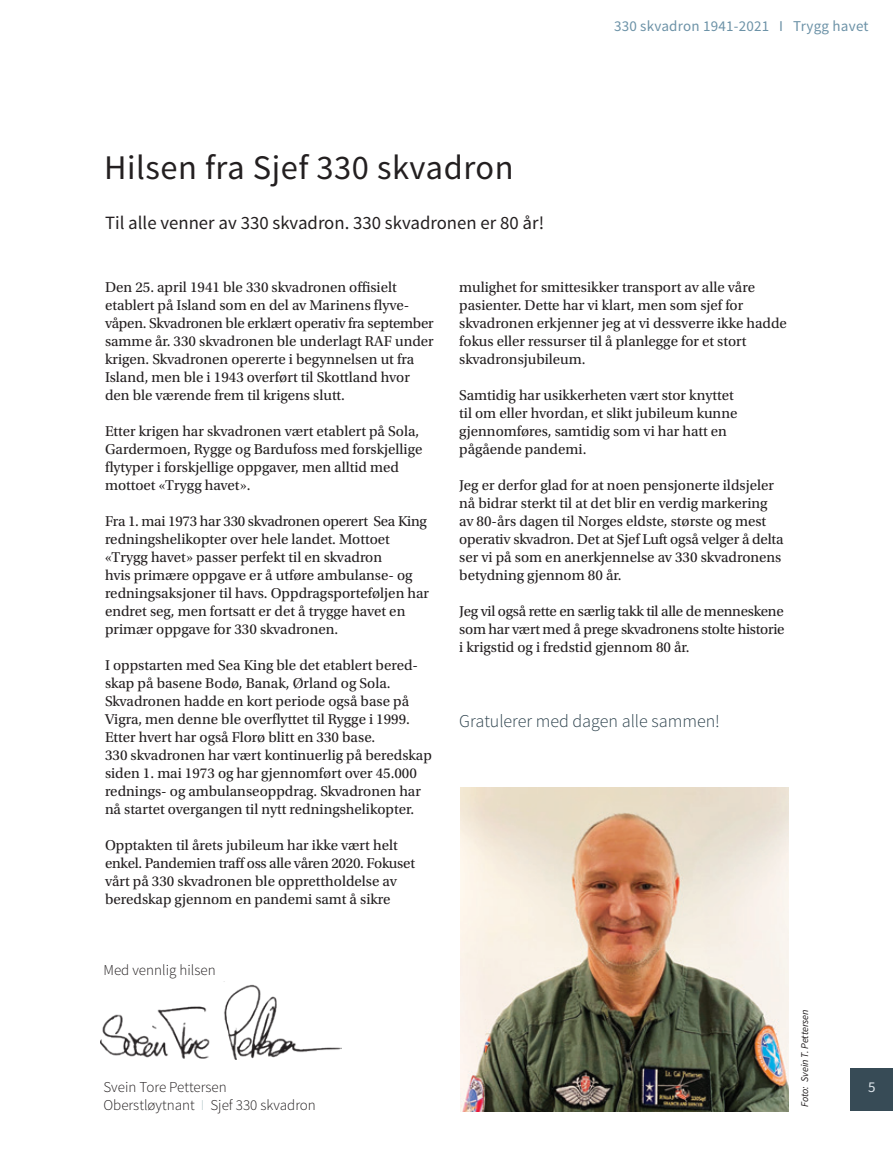
<style>
.page{position:relative;width:893px;height:1174px;background:#fff}
.page>*{position:absolute;margin:0;border:0;box-sizing:border-box;transform-origin:0 0}
.t1{font:34.5px "Source Sans Pro";letter-spacing:.015em;color:#231f20}
.t2{font:18.75px "Source Sans Pro";color:#231f20}
.t3{font:300 18px "Source Sans Pro";color:#2d424d}
.t4{font:15px/18px "Utopia Std";color:#231f20}
.t5{font:300 15px/18px "Source Sans Pro";color:#231f20}
.t6{font:15px "Source Sans Pro";letter-spacing:.015em;color:#6c92a7}
.t7{font:15px "Source Sans Pro";color:#dbe3e9}
.t8{font:italic 10.35px "Source Sans Pro";color:#231f20}
.s1{color:#bbcbcd}
</style>
<div class="page">
<img style="left:101px;top:981px;width:241px;height:78px">
<img style="left:461px;top:787px;width:328px;height:324px">
<div style="left:850px;top:1068px;width:43px;height:42px;background:#374b56"></div>
<h1 class="t1" style="left:104px;top:146px;width:411px">Hilsen fra Sjef 330 skvadron</h1>
<p class="t2" style="left:105px;top:211px;width:441px">Til alle venner av 330 skvadron. 330 skvadronen er 80 år!</p>
<p class="t6" style="left:614px;top:17px;width:256px">330 skvadron 1941-2021 I Trygg havet</p>
<p class="t4" style="left:105px;top:278px;width:330px">Den 25. april 1941 ble 330 skvadronen offisielt etablert på Island som en del av Marinens flyve&shy;våpen. Skvadronen ble erklært operativ fra september samme år. 330 skvadronen ble underlagt RAF under krigen. Skvadronen opererte i begynnelsen ut fra Island, men ble i 1943 overført til Skottland hvor den ble værende frem til krigens slutt.</p>
<p class="t4" style="left:105px;top:422px;width:319px">Etter krigen har skvadronen vært etablert på Sola, Gardermoen, Rygge og Bardufoss med forskjellige flytyper i forskjellige oppgaver, men alltid med mottoet «Trygg havet».</p>
<p class="t4" style="left:105px;top:512px;width:326px">Fra 1. mai 1973 har 330 skvadronen operert Sea King redningshelikopter over hele landet. Mottoet «Trygg havet» passer perfekt til en skvadron<br>hvis primære oppgave er å utføre ambulanse- og redningsaksjoner til havs. Oppdragsporteføljen har endret seg, men fortsatt er det å trygge havet en primær oppgave for 330 skvadronen.</p>
<p class="t4" style="left:105px;top:656px;width:328px">I oppstarten med Sea King ble det etablert bered&shy;skap på basene Bodø, Banak, Ørland og Sola.<br>Skvadronen hadde en kort periode også base på Vigra, men denne ble overflyttet til Rygge i 1999.<br>Etter hvert har også Florø blitt en 330 base.<br>330 skvadronen har vært kontinuerlig på beredskap siden 1. mai 1973 og har gjennomført over 45.000 rednings- og ambulanseoppdrag. Skvadronen har nå startet overgangen til nytt redningshelikopter.</p>
<p class="t4" style="left:105px;top:836px;width:311px">Opptakten til årets jubileum har ikke vært helt enkel. Pandemien traff oss alle våren 2020. Fokuset vårt på 330 skvadronen ble opprettholdelse av beredskap gjennom en pandemi samt å sikre</p>
<p class="t5" style="left:103px;top:961px;width:114px">Med vennlig hilsen</p>
<p class="t5" style="left:103px;top:1077px;width:214px">Svein Tore Pettersen<br>Oberstløytnant <span class="s1">I</span> Sjef 330 skvadron</p>
<p class="t4" style="left:459px;top:278px;width:329px">mulighet for smittesikker transport av alle våre pasienter. Dette har vi klart, men som sjef for skvadronen erkjenner jeg at vi dessverre ikke hadde fokus eller ressurser til å planlegge for et stort skvadronsjubileum.</p>
<p class="t4" style="left:459px;top:386px;width:280px">Samtidig har usikkerheten vært stor knyttet til om eller hvordan, et slikt jubileum kunne gjennomføres, samtidig som vi har hatt en pågående pandemi.</p>
<p class="t4" style="left:459px;top:476px;width:326px">Jeg er derfor glad for at noen pensjonerte ildsjeler nå bidrar sterkt til at det blir en verdig markering av 80-års dagen til Norges eldste, største og mest operativ skvadron. Det at Sjef Luft også velger å delta ser vi på som en anerkjennelse av 330 skvadronens betydning gjennom 80 år.</p>
<p class="t4" style="left:459px;top:602px;width:327px;text-align:justify">Jeg vil også rette en særlig takk til alle de menneskene som har vært med å prege skvadronens stolte historie i krigstid og i fredstid gjennom 80 år.</p>
<p class="t3" style="left:459px;top:710px;width:262px">Gratulerer med dagen alle sammen!</p>
<p class="t8" style="left:798px;top:1107px;width:100px;rotate:-90deg">Foto: Svein T. Pettersen</p>
<p class="t7" style="left:868px;top:1077px;width:9px">5</p>
</div>
